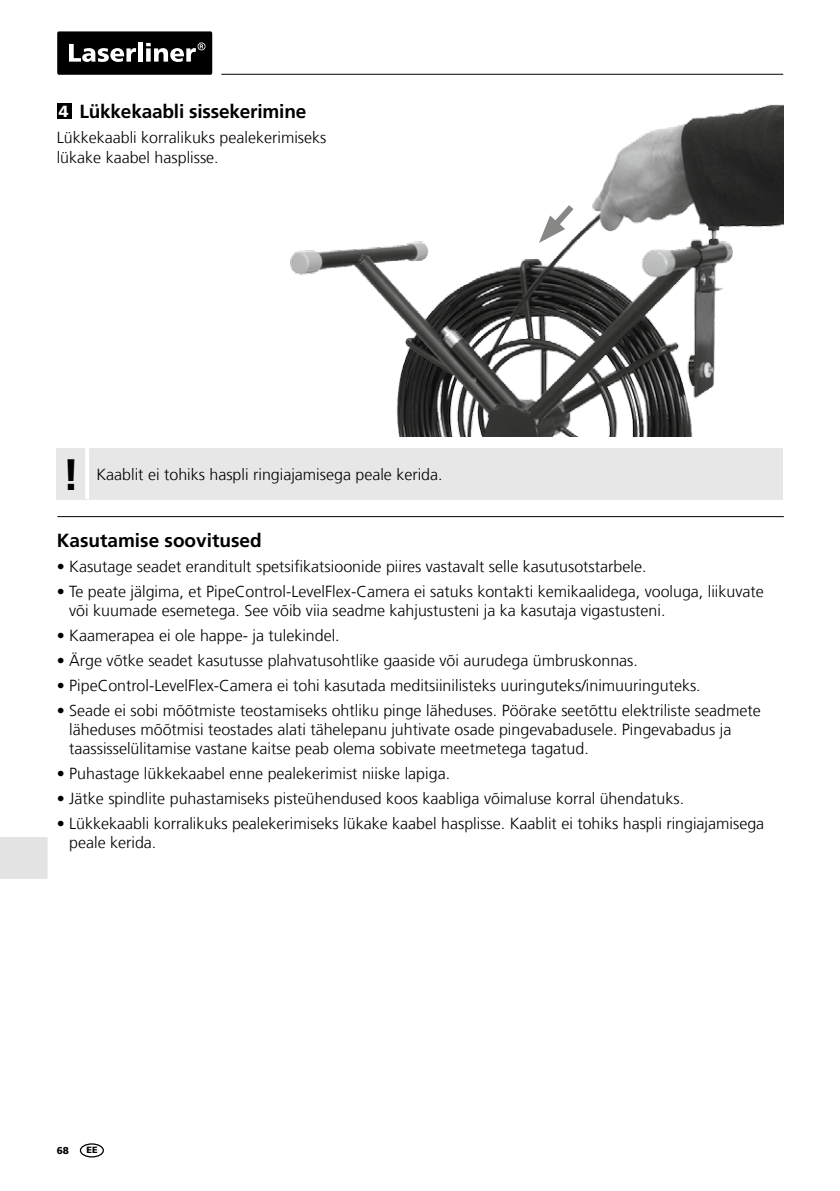
<style>
.page{position:relative;width:840px;height:1191px;background:#fff}
.page>*{position:absolute;margin:0;border:0;box-sizing:border-box;transform-origin:0 0}
.t1{font:700 44px "Frutiger LT Com";color:#000}
.t2{font:700 19px "Frutiger LT Com";letter-spacing:-.01em;color:#000}
.t3{font:300 16px/19.2px "Frutiger LT Com";color:#000}
.t4{font:900 10px "Frutiger LT Com";color:#000}
.t5{font:900 9px "Frutiger LT Com";color:#000}
.s1{font-weight:900;font-size:16px;color:#fff}
</style>
<div class="page">
<hr style="left:221px;top:74px;width:561px;height:1px;background:#000">
<div style="left:57px;top:31px;width:155px;height:44px;background:#000;border-radius:2px"></div>
<svg style="left:69px;top:44px;width:67px;height:18px"></svg>
<div style="left:138px;top:43px;width:5px;height:19px;background:#fff"></div>
<svg style="left:146px;top:42px;width:59px;height:20px"></svg>
<img style="left:290px;top:104px;width:492px;height:333px">
<svg style="left:538px;top:199px;width:41px;height:44px"></svg>
<div style="left:57px;top:103px;width:15px;height:16px;background:#000"></div>
<div style="left:57px;top:448px;width:725px;height:51px;background:#e7e7e7"></div>
<hr style="left:85px;top:448px;width:4px;height:51px;background:#fff">
<hr style="left:57px;top:516px;width:726px;height:1px;background:#000">
<div style="left:80px;top:1143px;width:24px;height:14px;border:1px solid #000;border-radius:50%"></div>
<div style="left:0;top:837px;width:48px;height:42px;background:#e3e3e3"></div>
<p class="t2" style="left:59px;top:100px;width:249px"><span class="s1">4</span> Lükkekaabli sissekerimine</p>
<p class="t3" style="left:57px;top:128px;width:271px">Lükkekaabli korralikuks pealekerimiseks lükake kaabel hasplisse.</p>
<h1 class="t1" style="left:62px;top:449px;width:19px">!</h1>
<p class="t3" style="left:96px;top:464px;width:347px">Kaablit ei tohiks haspli ringiajamisega peale kerida.</p>
<p class="t2" style="left:57px;top:529px;width:206px">Kasutamise soovitused</p>
<p class="t3" style="left:57px;top:557px;width:591px">• Kasutage seadet eranditult spetsifikatsioonide piires vastavalt selle kasutusotstarbele.</p>
<p class="t3" style="left:69px;top:582px;width:695px;text-indent:-12px">• Te peate jälgima, et PipeControl-LevelFlex-Camera ei satuks kontakti kemikaalidega, vooluga, liikuvate või kuumade esemetega. See võib viia seadme kahjustusteni ja ka kasutaja vigastusteni.</p>
<p class="t3" style="left:57px;top:626px;width:284px">• Kaamerapea ei ole happe- ja tulekindel.</p>
<p class="t3" style="left:57px;top:651px;width:582px">• Ärge võtke seadet kasutusse plahvatusohtlike gaaside või aurudega ümbruskonnas.</p>
<p class="t3" style="left:57px;top:676px;width:645px">• PipeControl-LevelFlex-Camera ei tohi kasutada meditsiinilisteks uuringuteks/inimuuringuteks.</p>
<p class="t3" style="left:69px;top:701px;width:692px;text-indent:-12px">• Seade ei sobi mõõtmiste teostamiseks ohtliku pinge läheduses. Pöörake seetõttu elektriliste seadmete läheduses mõõtmisi teostades alati tähelepanu juhtivate osade pingevabadusele. Pingevabadus ja taassisselülitamise vastane kaitse peab olema sobivate meetmetega tagatud.</p>
<p class="t3" style="left:57px;top:764px;width:394px">• Puhastage lükkekaabel enne pealekerimist niiske lapiga.</p>
<p class="t3" style="left:57px;top:789px;width:628px">• Jätke spindlite puhastamiseks pisteühendused koos kaabliga võimaluse korral ühendatuks.</p>
<p class="t3" style="left:69px;top:814px;width:696px;text-indent:-12px">• Lükkekaabli korralikuks pealekerimiseks lükake kaabel hasplisse. Kaablit ei tohiks haspli ringiajamisega peale kerida.</p>
<p class="t4" style="left:57px;top:1144px;width:14px">68</p>
<p class="t5" style="left:87px;top:1144px;width:13px">EE</p>
</div>
